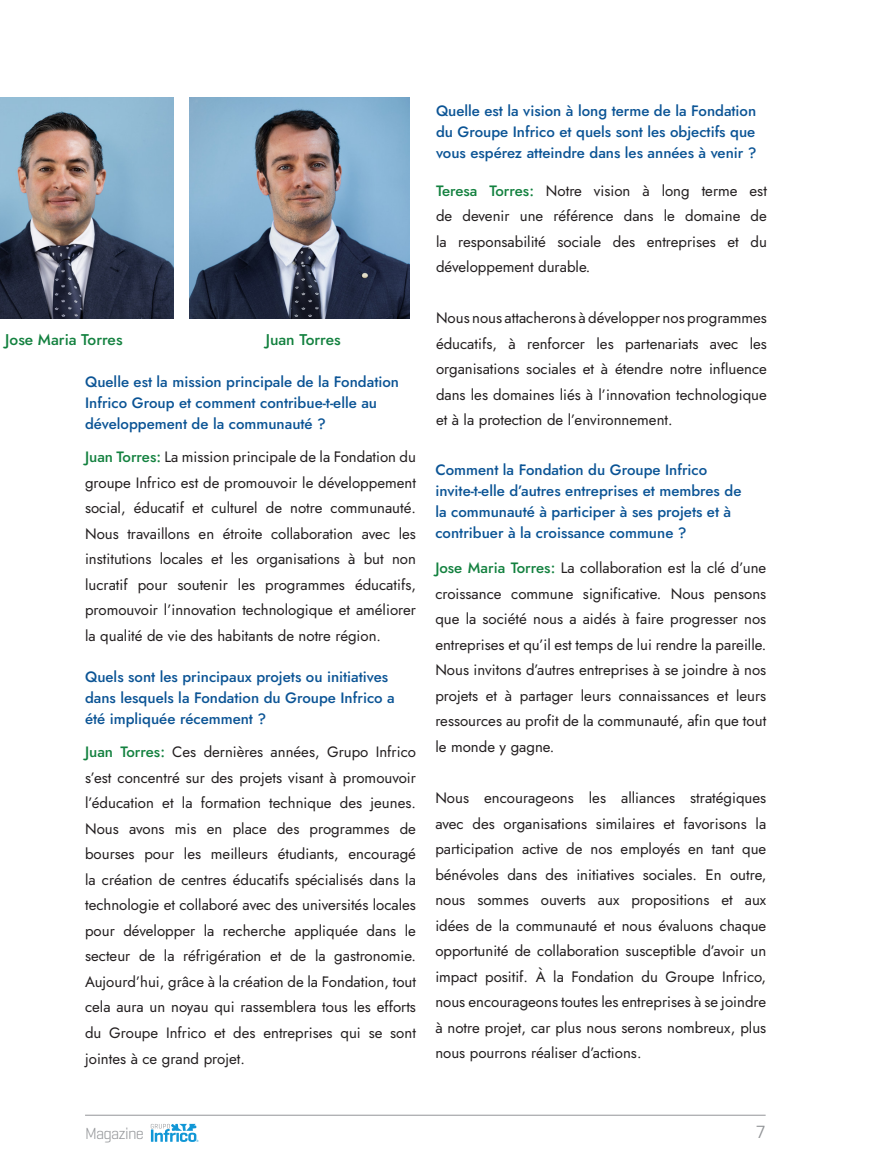
<style>
.page{position:relative;width:872px;height:1170px;background:#fff}
.page>*{position:absolute;margin:0;border:0;box-sizing:border-box;transform-origin:0 0}
.t1{font:18px "Geogrotesque";color:#939598}
.t2{font:300 16.35px "Geogrotesque";letter-spacing:-.05em;color:#939598}
.t3{font:500 15.6px "Jost";color:#13813f}
.t4{font:15px/25.5px "Jost";color:#231f20;text-align:justify}
.t5{font:500 15px/21px "Jost";color:#0b5495}
.s1{font-weight:500;color:#13813f}
</style>
<div class="page">
<hr style="left:85px;top:1114px;width:680px;height:1px;background:#939598">
<svg style="left:151px;top:1123px;width:47px;height:19px"></svg>
<img style="left:0;top:97px;width:173px;height:221px">
<img style="left:189px;top:97px;width:220px;height:221px">
<p class="t3" style="left:5px;top:329px;width:119px">Jose Maria Torres</p>
<p class="t3" style="left:266px;top:329px;width:76px">Juan Torres</p>
<p class="t5" style="left:85px;top:371px;width:315px">Quelle est la mission principale de la Fondation<br>Infrico Group et comment contribue-t-elle au développement de la communauté ?</p>
<p class="t4" style="left:85px;top:444px;width:332px"><span class="s1">Juan Torres:</span> La mission principale de la Fondation du groupe Infrico est de promouvoir le développement social, éducatif et culturel de notre communauté.<br>Nous travaillons en étroite collaboration avec les institutions locales et les organisations à but non lucratif pour soutenir les programmes éducatifs, promouvoir l’innovation technologique et améliorer la qualité de vie des habitants de notre région.</p>
<p class="t5" style="left:85px;top:666px;width:311px">Quels sont les principaux projets ou initiatives dans lesquels la Fondation du Groupe Infrico a été impliquée récemment ?</p>
<p class="t4" style="left:85px;top:739px;width:332px"><span class="s1">Juan Torres:</span> Ces dernières années, Grupo Infrico s’est concentré sur des projets visant à promouvoir l’éducation et la formation technique des jeunes.<br>Nous avons mis en place des programmes de bourses pour les meilleurs étudiants, encouragé la création de centres éducatifs spécialisés dans la technologie et collaboré avec des universités locales pour développer la recherche appliquée dans le secteur de la réfrigération et de la gastronomie.<br>Aujourd’hui, grâce à la création de la Fondation, tout cela aura un noyau qui rassemblera tous les efforts du Groupe Infrico et des entreprises qui se sont jointes à ce grand projet.</p>
<p class="t5" style="left:436px;top:100px;width:322px;text-align:justify">Quelle est la vision à long terme de la Fondation du Groupe Infrico et quels sont les objectifs que vous espérez atteindre dans les années à venir ?</p>
<p class="t4" style="left:436px;top:178px;width:332px"><span class="s1">Teresa Torres:</span> Notre vision à long terme est de devenir une référence dans le domaine de la responsabilité sociale des entreprises et du développement durable.</p>
<p class="t4" style="left:436px;top:305px;width:332px">Nous nous attacherons à développer nos programmes éducatifs, à renforcer les partenariats avec les organisations sociales et à étendre notre influence dans les domaines liés à l’innovation technologique et à la protection de l’environnement.</p>
<p class="t5" style="left:435px;top:459px;width:307px">Comment la Fondation du Groupe Infrico invite-t-elle d’autres entreprises et membres de la communauté à participer à ses projets et à contribuer à la croissance commune ?</p>
<p class="t4" style="left:435px;top:555px;width:332px"><span class="s1">Jose Maria Torres:</span> La collaboration est la clé d’une croissance commune significative. Nous pensons que la société nous a aidés à faire progresser nos entreprises et qu’il est temps de lui rendre la pareille.<br>Nous invitons d’autres entreprises à se joindre à nos projets et à partager leurs connaissances et leurs ressources au profit de la communauté, afin que tout le monde y gagne.</p>
<p class="t4" style="left:435px;top:785px;width:332px">Nous encourageons les alliances stratégiques avec des organisations similaires et favorisons la participation active de nos employés en tant que bénévoles dans des initiatives sociales. En outre, nous sommes ouverts aux propositions et aux idées de la communauté et nous évaluons chaque opportunité de collaboration susceptible d’avoir un impact positif. À la Fondation du Groupe Infrico, nous encourageons toutes les entreprises à se joindre à notre projet, car plus nous serons nombreux, plus nous pourrons réaliser d’actions.</p>
<p class="t2" style="left:85px;top:1122px;width:60px">Magazine</p>
<p class="t1" style="left:756px;top:1120px;width:11px">7</p>
</div>
